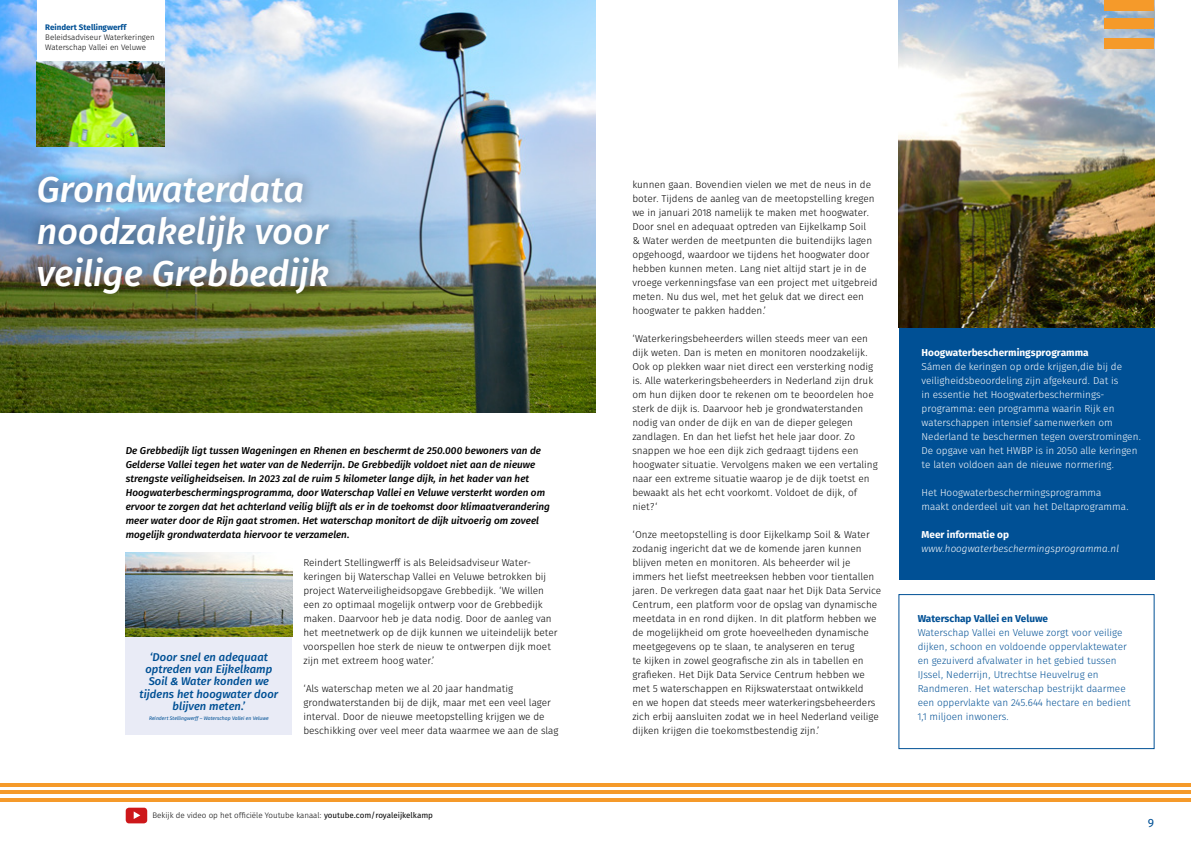
<style>
.page{position:relative;width:1191px;height:842px;background:#fff}
.page>*{position:absolute;margin:0;border:0;box-sizing:border-box;transform-origin:0 0}
.t1{font:italic 36px/42px "Fira Sans OT Medium";color:#fff}
.t2{font:12px "Fira Sans OT";color:#005095}
.t3{font:italic 11.3px/12.3px "Fira Sans OT Medium";color:#005095;text-align:center}
.t4{font:10px/14px "Fira Sans OT Light";color:#000}
.t5{font:italic 10px/14px "Fira Sans OT Medium";color:#000}
.t6{font:10px/14px "Fira Sans OT Light";color:#fff}
.t7{font:10px/14px "Fira Sans OT Light";color:#005095}
.t8{font:700 10px "Fira Sans OT";color:#fff}
.t9{font:italic 10px "Fira Sans OT Light";color:#fff}
.t10{font:700 10px "Fira Sans OT";color:#005095}
.t11{font:8px/10px "Fira Sans OT Light";color:#000}
.t12{font:700 8px "Fira Sans OT";color:#005095}
.t13{font:italic 5.1px "Fira Sans OT";color:#005095}
.s1{font-family:"Calibri";font-weight:700}
.s2{font-family:"Fira Sans OT"}
</style>
<div class="page">
<div style="left:899px;top:323px;width:255px;height:257px;background:#005095"></div>
<img style="left:899px;top:0;width:255px;height:327px">
<div style="left:126px;top:636px;width:166px;height:98px;background:#e9ebf6"></div>
<hr style="left:0;top:798px;width:1191px;height:4px;background:#f59a2a">
<hr style="left:0;top:790px;width:1191px;height:4px;background:#f59a2a">
<hr style="left:0;top:783px;width:1191px;height:4px;background:#f59a2a">
<img style="left:0;top:0;width:595px;height:412px">
<div style="left:1104px;top:0;width:50px;height:10px;background:#f59a2a"></div>
<div style="left:1104px;top:19px;width:50px;height:10px;background:#f59a2a"></div>
<div style="left:1104px;top:38px;width:50px;height:10px;background:#f59a2a"></div>
<div style="left:25px;top:162px;width:317px;height:144px;background:#000;opacity:.2"></div>
<div style="left:126px;top:808px;width:21px;height:15px;background:#cd171a;border-radius:3px"></div>
<svg style="left:134px;top:811px;width:6px;height:8px"></svg>
<img style="left:37px;top:61px;width:127px;height:85px">
<img style="left:126px;top:552px;width:166px;height:84px">
<div style="left:898px;top:594px;width:256px;height:155px;border:1px solid #005095"></div>
<div style="left:37px;top:0;width:127px;height:61px;background:#fff"></div>
<p class="t12" style="left:45px;top:22px;width:83px">Reindert Stellingwerff</p>
<p class="t11" style="left:45px;top:33px;width:111px">Beleidsadviseur Waterkeringen<br>Waterschap Vallei en Veluwe</p>
<h1 class="t1" style="left:37px;top:171px;width:294px">Grondwaterdata noodzakelijk voor veilige Grebbedijk</h1>
<p class="t5" style="left:126px;top:444px;width:426px">De Grebbedijk ligt tussen Wageningen en Rhenen en beschermt de 250.000 bewoners van de Gelderse Vallei tegen het water van de Nederrijn. De Grebbedijk voldoet niet aan de nieuwe strengste veiligheidseisen. In 2023 zal de ruim 5 kilometer lange dijk, in het kader van het Hoogwaterbeschermingsprogramma, door Waterschap Vallei en Veluwe versterkt worden om ervoor te zorgen dat het achterland veilig blijft als er in de toekomst door klimaatverandering meer water door de Rijn gaat stromen. Het waterschap monitort de dijk uitvoerig om zoveel mogelijk grondwaterdata hiervoor te verzamelen.</p>
<p class="t3" style="left:140px;top:651px;width:140px">‘Door snel en adequaat optreden van Eijkelkamp<br>Soil <span class="s1">&amp;</span> Water konden we tijdens het hoogwater door blijven meten.’</p>
<p class="t13" style="left:149px;top:715px;width:121px">Reindert Stellingwerff – Waterschap Vallei en Veluwe</p>
<p class="t4" style="left:303px;top:556px;width:256px">Reindert Stellingwerff is als Beleidsadviseur Water&shy;keringen bij Waterschap Vallei en Veluwe betrokken bij project Waterveiligheidsopgave Grebbedijk. ‘We willen een zo optimaal mogelijk ontwerp voor de Grebbedijk maken. Daarvoor heb je data nodig. Door de aanleg van het meetnetwerk op de dijk kunnen we uiteindelijk beter voorspellen hoe sterk de nieuw te ontwerpen dijk moet zijn met extreem hoog water.’</p>
<p class="t4" style="left:303px;top:682px;width:257px">‘Als waterschap meten we al 20 jaar handmatig grondwaterstanden bij de dijk, maar met een veel lager interval. Door de nieuwe meetopstelling krijgen we de beschikking over veel meer data waarmee we aan de slag</p>
<p class="t11" style="left:152px;top:811px;width:282px">Bekijk de video op het officiële Youtube kanaal: <span class="s2">youtube.com/royaleijkelkamp</span></p>
<p class="t4" style="left:632px;top:178px;width:247px">kunnen gaan. Bovendien vielen we met de neus in de boter. Tijdens de aanleg van de meetopstelling kregen we in januari 2018 namelijk te maken met hoogwater.<br>Door snel en adequaat optreden van Eijkelkamp Soil<br>&amp; Water werden de meetpunten die buitendijks lagen opgehoogd, waardoor we tijdens het hoogwater door hebben kunnen meten. Lang niet altijd start je in de vroege verkenningsfase van een project met uitgebreid meten. Nu dus wel, met het geluk dat we direct een hoogwater te pakken hadden.’</p>
<p class="t4" style="left:632px;top:332px;width:247px">‘Waterkeringsbeheerders willen steeds meer van een dijk weten. Dan is meten en monitoren noodzakelijk.<br>Ook op plekken waar niet direct een versterking nodig is. Alle waterkeringsbeheerders in Nederland zijn druk om hun dijken door te rekenen om te beoordelen hoe sterk de dijk is. Daarvoor heb je grondwaterstanden nodig van onder de dijk en van de dieper gelegen zandlagen. En dan het liefst het hele jaar door. Zo snappen we hoe een dijk zich gedraagt tijdens een hoogwater situatie. Vervolgens maken we een vertaling naar een extreme situatie waarop je de dijk toetst en bewaakt als het echt voorkomt. Voldoet de dijk, of niet?‘</p>
<p class="t4" style="left:632px;top:528px;width:250px">‘Onze meetopstelling is door Eijkelkamp Soil &amp; Water zodanig ingericht dat we de komende jaren kunnen blijven meten en monitoren. Als beheerder wil je immers het liefst meetreeksen hebben voor tientallen jaren. De verkregen data gaat naar het Dijk Data Service Centrum, een platform voor de opslag van dynamische meetdata in en rond dijken. In dit platform hebben we de mogelijkheid om grote hoeveelheden dynamische meetgegevens op te slaan, te analyseren en terug<br>te kijken in zowel geografische zin als in tabellen en grafieken. Het Dijk Data Service Centrum hebben we met 5 waterschappen en Rijkswaterstaat ontwikkeld<br>en we hopen dat steeds meer waterkeringsbeheerders zich erbij aansluiten zodat we in heel Nederland veilige dijken krijgen die toekomstbestendig zijn.’</p>
<p class="t8" style="left:921px;top:346px;width:168px">Hoogwaterbeschermingsprogramma</p>
<p class="t6" style="left:921px;top:360px;width:221px">Sámen de keringen op orde krijgen,die bij de veiligheidsbeoordeling zijn afgekeurd. Dat is<br>in essentie het Hoogwaterbeschermings&shy;programma: een programma waarin Rijk en waterschappen intensief samenwerken om Nederland te beschermen tegen overstromingen.<br>De opgave van het HWBP is in 2050 alle keringen te laten voldoen aan de nieuwe normering.</p>
<p class="t6" style="left:921px;top:486px;width:209px">Het Hoogwaterbeschermingsprogramma maakt onderdeel uit van het Deltaprogramma.</p>
<p class="t8" style="left:921px;top:528px;width:89px">Meer informatie op</p>
<p class="t9" style="left:921px;top:542px;width:199px">www.hoogwaterbeschermingsprogramma.nl</p>
<p class="t10" style="left:917px;top:612px;width:132px">Waterschap Vallei en Veluwe</p>
<p class="t7" style="left:917px;top:626px;width:215px">Waterschap Vallei en Veluwe zorgt voor veilige dijken, schoon en voldoende oppervlaktewater en gezuiverd afvalwater in het gebied tussen IJssel, Nederrijn, Utrechtse Heuvelrug en Randmeren. Het waterschap bestrijkt daarmee een oppervlakte van 245.644 hectare en bedient 1,1 miljoen inwoners.</p>
<p class="t2" style="left:1147px;top:814px;width:8px">9</p>
</div>
